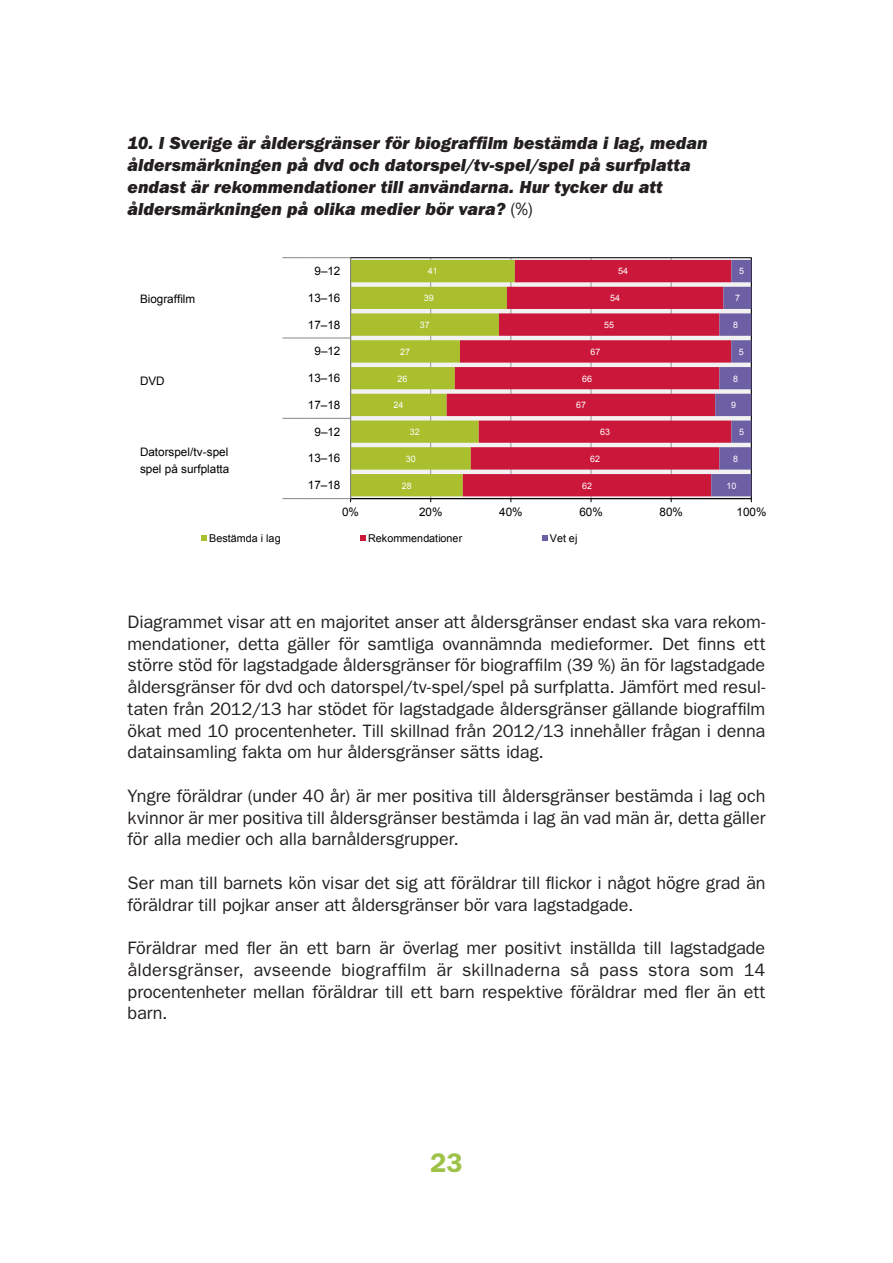
<style>
.page{position:relative;width:893px;height:1263px;background:#fff}
.page>*{position:absolute;margin:0;border:0;box-sizing:border-box;transform-origin:0 0}
.t1{font:600 27px "Franklin Gothic";color:#9dc248}
.t2{font:18px/21.8px "Franklin Gothic";letter-spacing:-.005em;color:#231f20;text-align:justify}
.Diagramrubrik{font:italic 800 18px/21.8px "Franklin Gothic";color:#231f20}
.t3{font:11.7px/17.5px "Arial";color:#000}
.t4{font:10.8px "Arial";color:#000}
.t5{font:8.85px "Arial";letter-spacing:.005em;color:#fff}
.s1{font-weight:400;font-style:normal}
.s2{font-style:inherit}
</style>
<div class="page">
<hr style="left:591px;top:258px;width:1px;height:241px;background:#969696">
<hr style="left:671px;top:258px;width:1px;height:241px;background:#969696">
<hr style="left:751px;top:258px;width:1px;height:241px;background:#969696">
<svg style="left:515px;top:260px;width:196px;height:236px;background:#d03754"></svg>
<hr style="left:351px;top:498px;width:400px;height:1px;background:#000">
<svg style="left:350px;top:260px;width:165px;height:242px;background:#baa650"></svg>
<svg style="left:711px;top:260px;width:41px;height:242px;background:#956595"></svg>
<hr style="left:350px;top:258px;width:1px;height:241px;background:#868686">
<hr style="left:307px;top:257px;width:44px;height:1px;background:#868686">
<hr style="left:307px;top:337px;width:44px;height:1px;background:#868686">
<hr style="left:307px;top:418px;width:44px;height:1px;background:#868686">
<hr style="left:307px;top:498px;width:44px;height:1px;background:#868686">
<svg style="left:282px;top:257px;width:25px;height:1px"></svg>
<svg style="left:282px;top:337px;width:25px;height:1px"></svg>
<svg style="left:282px;top:418px;width:25px;height:1px"></svg>
<svg style="left:282px;top:498px;width:25px;height:1px"></svg>
<svg style="left:202px;top:535px;width:5px;height:6px"></svg>
<svg style="left:360px;top:535px;width:6px;height:6px"></svg>
<svg style="left:542px;top:535px;width:6px;height:6px"></svg>
<p class="Diagramrubrik" style="left:128px;top:132px;width:582px">10. I Sverige är åldersgränser för biograffilm bestämda i lag, medan åldersmärkningen på dvd och datorspel/tv-spel/spel på surfplatta</p>
<p class="Diagramrubrik" style="left:128px;top:176px;width:537px">endast är rekommendationer till användarna. Hur tycker du att åldersmärkningen på olika medier bör vara? <span class="s1">(%)</span></p>
<p class="t3" style="left:140px;top:290px;width:57px">Biograffilm</p>
<p class="t3" style="left:140px;top:372px;width:26px">DVD</p>
<p class="t3" style="left:140px;top:443px;width:91px">Datorspel/tv-spel spel på surfplatta</p>
<p class="t3" style="left:314px;top:262px;width:27px">9<span class="s2">–</span>12</p>
<p class="t3" style="left:308px;top:289px;width:34px">13<span class="s2">–</span>16</p>
<p class="t3" style="left:308px;top:316px;width:34px">17<span class="s2">–</span>18</p>
<p class="t3" style="left:314px;top:343px;width:27px">9<span class="s2">–</span>12</p>
<p class="t3" style="left:308px;top:369px;width:34px">13<span class="s2">–</span>16</p>
<p class="t3" style="left:308px;top:396px;width:34px">17<span class="s2">–</span>18</p>
<p class="t3" style="left:314px;top:423px;width:27px">9<span class="s2">–</span>12</p>
<p class="t3" style="left:308px;top:450px;width:34px">13<span class="s2">–</span>16</p>
<p class="t3" style="left:308px;top:476px;width:34px">17<span class="s2">–</span>18</p>
<p class="t5" style="left:400px;top:346px;width:11px">27</p>
<p class="t5" style="left:398px;top:373px;width:11px">26</p>
<p class="t5" style="left:394px;top:399px;width:11px">24</p>
<p class="t5" style="left:428px;top:266px;width:11px">41</p>
<p class="t5" style="left:424px;top:292px;width:11px">39</p>
<p class="t5" style="left:420px;top:319px;width:11px">37</p>
<p class="t5" style="left:410px;top:426px;width:11px">32</p>
<p class="t5" style="left:406px;top:453px;width:11px">30</p>
<p class="t5" style="left:402px;top:480px;width:11px">28</p>
<p class="t5" style="left:618px;top:266px;width:11px">54</p>
<p class="t5" style="left:610px;top:292px;width:11px">54</p>
<p class="t5" style="left:604px;top:319px;width:11px">55</p>
<p class="t5" style="left:590px;top:346px;width:11px">67</p>
<p class="t5" style="left:582px;top:373px;width:11px">66</p>
<p class="t5" style="left:576px;top:399px;width:11px">67</p>
<p class="t5" style="left:600px;top:426px;width:11px">63</p>
<p class="t5" style="left:590px;top:453px;width:11px">62</p>
<p class="t5" style="left:582px;top:480px;width:11px">62</p>
<p class="t5" style="left:739px;top:266px;width:6px">5</p>
<p class="t5" style="left:735px;top:292px;width:6px">7</p>
<p class="t5" style="left:733px;top:319px;width:6px">8</p>
<p class="t5" style="left:739px;top:346px;width:6px">5</p>
<p class="t5" style="left:733px;top:373px;width:6px">8</p>
<p class="t5" style="left:731px;top:399px;width:6px">9</p>
<p class="t5" style="left:739px;top:426px;width:6px">5</p>
<p class="t5" style="left:733px;top:453px;width:6px">8</p>
<p class="t5" style="left:726px;top:480px;width:11px">10</p>
<p class="t3" style="left:342px;top:504px;width:18px">0%</p>
<p class="t3" style="left:419px;top:504px;width:25px">20%</p>
<p class="t3" style="left:499px;top:504px;width:25px">40%</p>
<p class="t3" style="left:579px;top:504px;width:25px">60%</p>
<p class="t3" style="left:660px;top:504px;width:25px">80%</p>
<p class="t3" style="left:736px;top:504px;width:32px">100%</p>
<p class="t4" style="left:209px;top:531px;width:73px">Bestämda i lag</p>
<p class="t4" style="left:368px;top:531px;width:96px">Rekommendationer</p>
<p class="t4" style="left:550px;top:531px;width:29px">Vet ej</p>
<p class="t2" style="left:128px;top:610px;width:639px">Diagrammet visar att en majoritet anser att åldersgränser endast ska vara rekom&shy;mendationer, detta gäller för samtliga ovannämnda medieformer. Det finns ett större stöd för lagstadgade åldersgränser för biograffilm (39 %) än för lagstadgade åldersgränser för dvd och datorspel/tv-spel/spel på surfplatta. Jämfört med resul&shy;taten från 2012/13 har stödet för lagstadgade åldersgränser gällande biograffilm ökat med 10 procentenheter. Till skillnad från 2012/13 innehåller frågan i denna datainsamling fakta om hur åldersgränser sätts idag.</p>
<p class="t2" style="left:128px;top:784px;width:639px">Yngre föräldrar (under 40 år) är mer positiva till åldersgränser bestämda i lag och kvinnor är mer positiva till åldersgränser bestämda i lag än vad män är, detta gäller för alla medier och alla barnåldersgrupper.</p>
<p class="t2" style="left:128px;top:871px;width:639px">Ser man till barnets kön visar det sig att föräldrar till flickor i något högre grad än föräldrar till pojkar anser att åldersgränser bör vara lagstadgade.</p>
<p class="t2" style="left:128px;top:937px;width:639px">Föräldrar med fler än ett barn är överlag mer positivt inställda till lagstadgade åldersgränser, avseende biograffilm är skillnaderna så pass stora som 14 procentenheter mellan föräldrar till ett barn respektive föräldrar med fler än ett barn.</p>
<h1 class="t1" style="left:430px;top:1146px;width:34px">23</h1>
</div>
